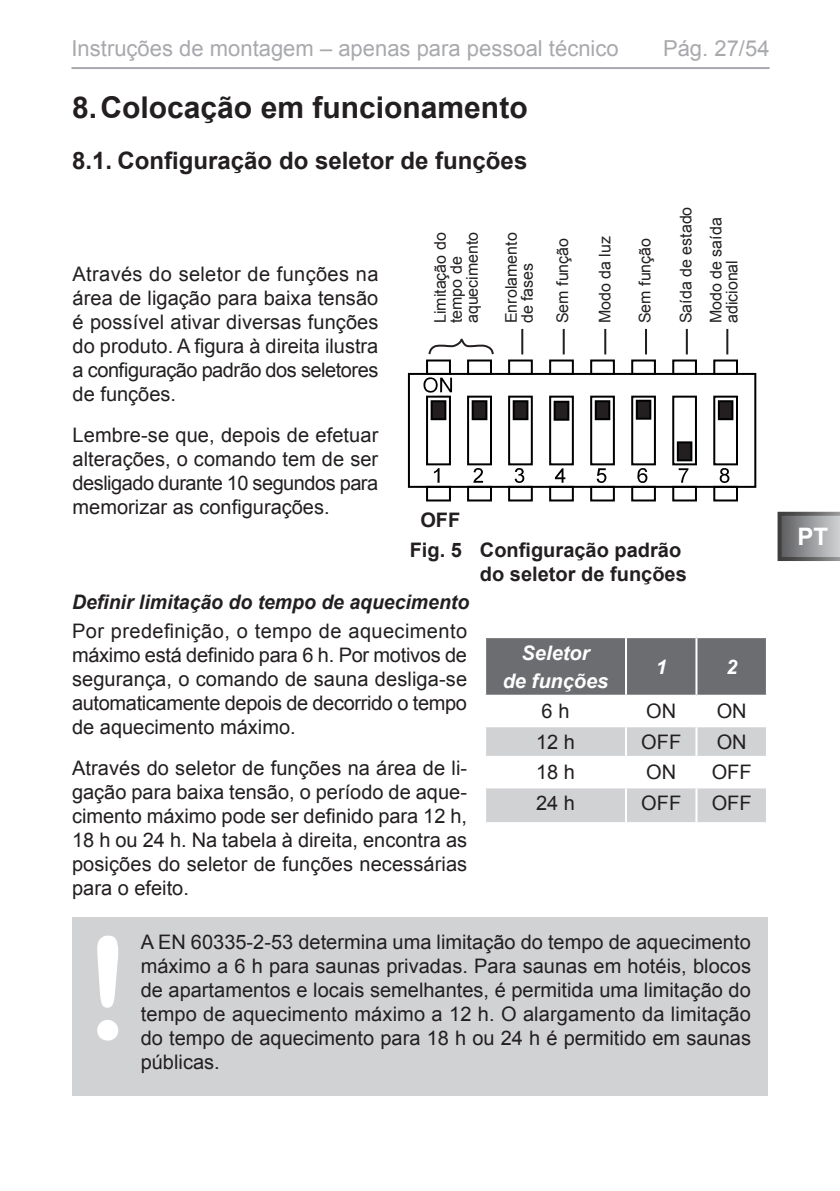
<style>
.page{position:relative;width:840px;height:1191px;background:#fff}
.page>*{position:absolute;margin:0;border:0;box-sizing:border-box;transform-origin:0 0}
.Z_Sprachen{font:142px "Arial Rounded MT Bold";color:#fff}
.t1{font:700 30px "Arial";color:#231f20}
.t2{font:700 24px "Arial";color:#231f20}
.t3{font:700 24px "Arial";color:#fff}
.t4{font:22px "Arial";color:#a8a9ad}
.t5{font:20px/24px "Arial";color:#231f20;text-align:justify}
.t6{font:700 20px/24px "Arial";color:#231f20;text-align:right}
.Überschrift_3{font:italic 700 20px "Arial";color:#231f20}
.Überschrift_3-2{font:italic 700 20px/28px "Arial";color:#fff;text-align:center}
.t7{font:16px/16px "Arial";color:#231f20}
</style>
<div class="page">
<svg style="left:777px;top:512px;width:62px;height:49px"></svg>
<hr style="left:71px;top:67px;width:698px;height:2px;background:#a8a9ad">
<div style="left:73px;top:917px;width:694px;height:178px;background:#d1d2d4"></div>
<div style="left:486px;top:638px;width:279px;height:56px;background:#6c6d70"></div>
<div style="left:486px;top:727px;width:279px;height:29px;background:#d1d2d4"></div>
<div style="left:486px;top:788px;width:279px;height:34px;background:#d1d2d4"></div>
<hr style="left:624px;top:638px;width:2px;height:56px;background:#fff">
<hr style="left:695px;top:638px;width:2px;height:56px;background:#fff">
<hr style="left:624px;top:727px;width:2px;height:29px;background:#fff">
<hr style="left:695px;top:727px;width:2px;height:29px;background:#fff">
<hr style="left:624px;top:788px;width:2px;height:34px;background:#fff">
<hr style="left:695px;top:788px;width:2px;height:34px;background:#fff">
<div style="left:407px;top:373px;width:348px;height:115px;border:2px solid #000001"></div>
<div style="left:426px;top:395px;width:24px;height:70px;border:2px solid #000001"></div>
<div style="left:467px;top:395px;width:24px;height:70px;border:2px solid #000001"></div>
<div style="left:508px;top:395px;width:24px;height:70px;border:2px solid #000001"></div>
<div style="left:549px;top:395px;width:24px;height:70px;border:2px solid #000001"></div>
<div style="left:590px;top:395px;width:24px;height:70px;border:2px solid #000001"></div>
<div style="left:631px;top:395px;width:24px;height:70px;border:2px solid #000001"></div>
<div style="left:672px;top:395px;width:24px;height:70px;border:2px solid #000001"></div>
<div style="left:712px;top:395px;width:25px;height:70px;border:2px solid #000001"></div>
<div style="left:426px;top:359px;width:24px;height:16px;border:2px solid #000001"></div>
<div style="left:467px;top:359px;width:24px;height:16px;border:2px solid #000001"></div>
<div style="left:508px;top:359px;width:24px;height:16px;border:2px solid #000001"></div>
<div style="left:549px;top:359px;width:24px;height:16px;border:2px solid #000001"></div>
<div style="left:590px;top:359px;width:24px;height:16px;border:2px solid #000001"></div>
<div style="left:631px;top:359px;width:24px;height:16px;border:2px solid #000001"></div>
<div style="left:672px;top:359px;width:24px;height:16px;border:2px solid #000001"></div>
<div style="left:712px;top:359px;width:25px;height:16px;border:2px solid #000001"></div>
<div style="left:712px;top:486px;width:25px;height:15px;border:2px solid #000001"></div>
<div style="left:672px;top:486px;width:24px;height:15px;border:2px solid #000001"></div>
<div style="left:631px;top:486px;width:24px;height:15px;border:2px solid #000001"></div>
<div style="left:590px;top:486px;width:24px;height:15px;border:2px solid #000001"></div>
<div style="left:549px;top:486px;width:24px;height:15px;border:2px solid #000001"></div>
<div style="left:508px;top:486px;width:24px;height:15px;border:2px solid #000001"></div>
<div style="left:467px;top:486px;width:24px;height:15px;border:2px solid #000001"></div>
<div style="left:426px;top:486px;width:24px;height:15px;border:2px solid #000001"></div>
<div style="left:431px;top:401px;width:14px;height:18px;background:#231f20"></div>
<div style="left:430px;top:400px;width:16px;height:20px;border:2px solid #000001"></div>
<div style="left:513px;top:401px;width:14px;height:18px;background:#231f20"></div>
<div style="left:512px;top:400px;width:16px;height:20px;border:2px solid #000001"></div>
<div style="left:554px;top:401px;width:14px;height:18px;background:#231f20"></div>
<div style="left:553px;top:401px;width:16px;height:20px;border:2px solid #000001"></div>
<div style="left:595px;top:401px;width:14px;height:18px;background:#231f20"></div>
<div style="left:594px;top:400px;width:16px;height:20px;border:2px solid #000001"></div>
<div style="left:636px;top:401px;width:14px;height:18px;background:#231f20"></div>
<div style="left:635px;top:400px;width:16px;height:20px;border:2px solid #000001"></div>
<div style="left:677px;top:442px;width:14px;height:18px;background:#231f20"></div>
<div style="left:676px;top:441px;width:16px;height:20px;border:2px solid #000001"></div>
<div style="left:718px;top:401px;width:14px;height:18px;background:#231f20"></div>
<div style="left:717px;top:400px;width:16px;height:20px;border:2px solid #000001"></div>
<svg style="left:423px;top:377px;width:29px;height:16px"></svg>
<svg style="left:433px;top:468px;width:6px;height:15px"></svg>
<svg style="left:473px;top:468px;width:10px;height:15px"></svg>
<svg style="left:514px;top:468px;width:10px;height:15px"></svg>
<svg style="left:554px;top:468px;width:11px;height:15px"></svg>
<svg style="left:596px;top:468px;width:10px;height:15px"></svg>
<svg style="left:637px;top:468px;width:10px;height:15px"></svg>
<svg style="left:678px;top:468px;width:10px;height:15px"></svg>
<svg style="left:719px;top:468px;width:10px;height:15px"></svg>
<div style="left:472px;top:401px;width:14px;height:18px;background:#231f20"></div>
<div style="left:471px;top:400px;width:16px;height:20px;border:2px solid #000001"></div>
<svg style="left:428px;top:338px;width:66px;height:17px"></svg>
<hr style="left:521px;top:329px;width:2px;height:25px;background:#231f20">
<hr style="left:562px;top:329px;width:2px;height:25px;background:#231f20">
<hr style="left:604px;top:329px;width:2px;height:25px;background:#231f20">
<hr style="left:644px;top:329px;width:2px;height:25px;background:#231f20">
<hr style="left:685px;top:329px;width:2px;height:25px;background:#231f20">
<hr style="left:726px;top:329px;width:2px;height:25px;background:#231f20">
<p class="t4" style="left:71px;top:33px;width:548px">Instruções de montagem – apenas para pessoal técnico</p>
<p class="t4" style="left:662px;top:33px;width:108px">Pág. 27/54</p>
<p class="t1" style="left:72px;top:87px;width:457px">8.Colocação em funcionamento</p>
<p class="t2" style="left:72px;top:144px;width:456px">8.1. Configuração do seletor de funções</p>
<p class="t5" style="left:73px;top:262px;width:307px">Através do seletor de funções na área de ligação para baixa tensão é possível ativar diversas funções do produto. A figura à direita ilustra a configuração padrão dos seletores de funções.</p>
<p class="t5" style="left:73px;top:423px;width:307px">Lembre-se que, depois de efetuar alterações, o comando tem de ser desligado durante 10 segundos para memorizar as configurações.</p>
<p class="t7" style="left:432px;top:323px;width:93px;rotate:-90deg">Limitação do tempo de aquecimento</p>
<p class="t7" style="left:502px;top:323px;width:92px;rotate:-90deg">Enrolamento de fases</p>
<p class="t7" style="left:554px;top:323px;width:87px;rotate:-90deg">Sem função</p>
<p class="t7" style="left:596px;top:323px;width:89px;rotate:-90deg">Modo da luz</p>
<p class="t7" style="left:636px;top:323px;width:87px;rotate:-90deg">Sem função</p>
<p class="t6" style="left:420px;top:508px;width:41px">OFF</p>
<p class="t7" style="left:677px;top:323px;width:118px;rotate:-90deg">Saída de estado</p>
<p class="t7" style="left:707px;top:323px;width:107px;rotate:-90deg">Modo de saída adicional</p>
<p class="t6" style="left:409px;top:538px;width:278px">Fig. 5 Configuração padrão do seletor de funções</p>
<p class="Überschrift_3" style="left:72px;top:588px;width:398px">Definir limitação do tempo de aquecimento</p>
<p class="t5" style="left:72px;top:619px;width:396px">Por predefinição, o tempo de aquecimento máximo está definido para 6 h. Por motivos de segurança, o comando de sauna desliga-se automaticamente depois de decorrido o tempo de aquecimento máximo.</p>
<p class="t5" style="left:72px;top:756px;width:396px">Através do seletor de funções na área de li&shy;gação para baixa tensão, o período de aque&shy;cimento máximo pode ser definido para 12 h, 18 h ou 24 h. Na tabela à direita, encontra as posições do seletor de funções necessárias para o efeito.</p>
<p class="Überschrift_3-2" style="left:502px;top:639px;width:107px">Seletor<br>de funções</p>
<p class="Überschrift_3-2" style="left:655px;top:653px;width:13px">1</p>
<p class="Überschrift_3-2" style="left:725px;top:653px;width:13px">2</p>
<p class="t5" style="left:541px;top:699px;width:29px">6 h</p>
<p class="t5" style="left:646px;top:699px;width:31px">ON</p>
<p class="t5" style="left:716px;top:699px;width:31px">ON</p>
<p class="t5" style="left:535px;top:729px;width:40px">12 h</p>
<p class="t5" style="left:641px;top:729px;width:41px">OFF</p>
<p class="t5" style="left:716px;top:729px;width:31px">ON</p>
<p class="t5" style="left:535px;top:760px;width:40px">18 h</p>
<p class="t5" style="left:646px;top:760px;width:31px">ON</p>
<p class="t5" style="left:711px;top:760px;width:41px">OFF</p>
<p class="t5" style="left:535px;top:791px;width:40px">24 h</p>
<p class="t5" style="left:641px;top:791px;width:41px">OFF</p>
<p class="t5" style="left:711px;top:791px;width:41px">OFF</p>
<p class="Z_Sprachen" style="left:84px;top:904px;width:49px">!</p>
<p class="t5" style="left:141px;top:929px;width:611px">A EN 60335-2-53 determina uma limitação do tempo de aquecimento máximo a 6 h para saunas privadas. Para saunas em hotéis, blocos de apartamentos e locais semelhantes, é permitida uma limitação do tempo de aquecimento máximo a 12 h. O alargamento da limitação do tempo de aquecimento para 18 h ou 24 h é permitido em saunas públicas.</p>
<p class="t3" style="left:797px;top:519px;width:32px">PT</p>
</div>
